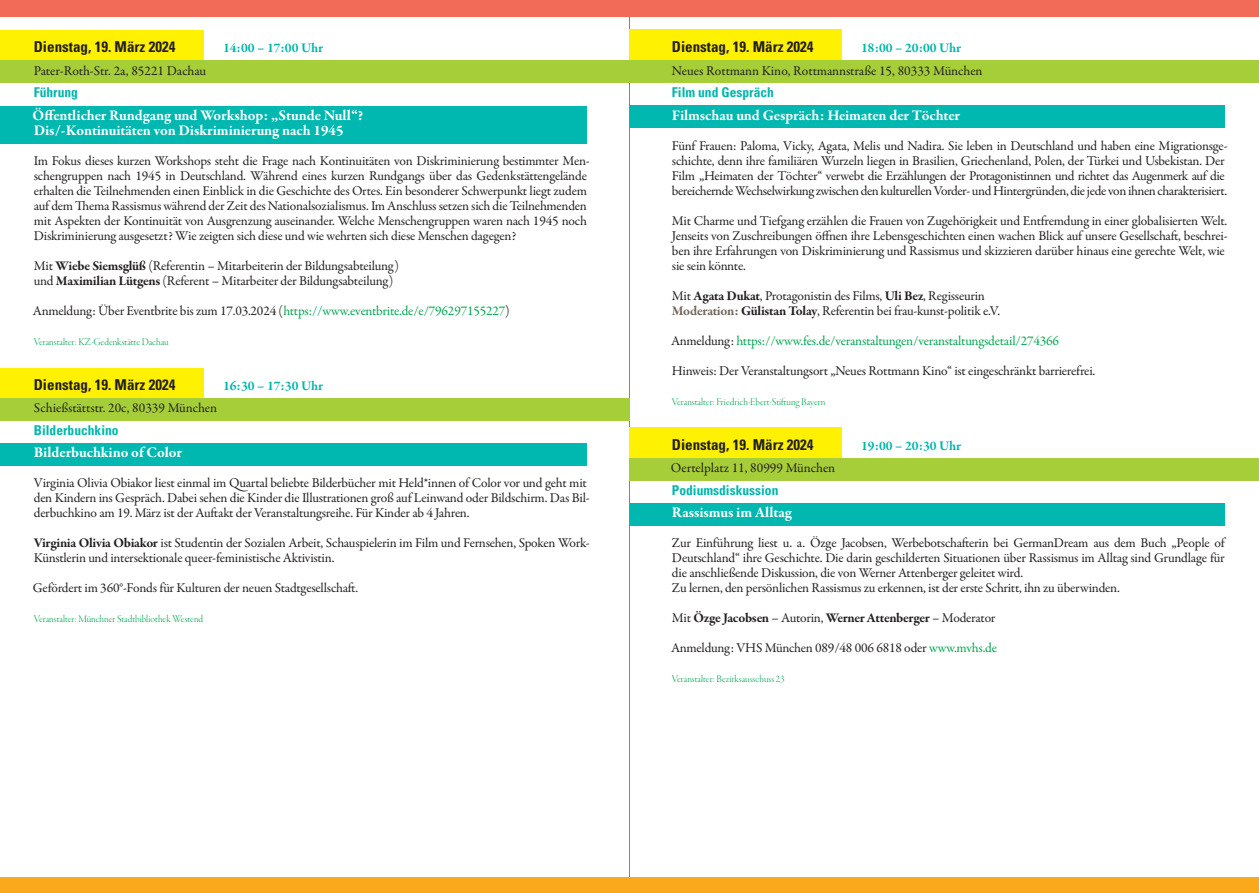
<style>
.page{position:relative;width:1259px;height:893px;background:#fff}
.page>*{position:absolute;margin:0;border:0;box-sizing:border-box;transform-origin:0 0}
.t1{font:700 15px/15px "Garamond Premr Pro";letter-spacing:-.01em;color:#fff}
.t2{font:700 condensed 15px "Univers";color:#231f20}
.t3{font:13.5px/15px "Garamond Premr Pro";letter-spacing:-.015em;color:#231f20}
.t4{font:13.5px "Garamond Premr Pro";letter-spacing:-.02em;color:#00a54f}
.t5{font:700 13.5px "Garamond Premr Pro";color:#00b6ac}
.t6{font:700 condensed 13.5px "Univers";color:#00b6ac}
.t7{font:700 13.5px "Garamond Premr Pro";letter-spacing:-.02em;color:#231f20}
.t8{font:10.5px "Garamond Premr Pro Lt Disp";color:#00a54f}
.s1{font-weight:700}
.s2{color:#00a54f}
.s3{font-weight:700;color:#716557}
.s4{color:#231f20}
.s5{font-weight:400}
</style>
<div class="page">
<hr style="left:629px;top:0;width:1px;height:893px;background:#838484">
<div style="left:0;top:877px;width:1259px;height:16px;background:#f9a91b"></div>
<div style="left:0;top:0;width:1259px;height:17px;background:#f26b58"></div>
<div style="left:0;top:30px;width:204px;height:30px;background:#fff101"></div>
<div style="left:0;top:368px;width:204px;height:30px;background:#fff101"></div>
<div style="left:0;top:106px;width:587px;height:37px;background:#00b8af"></div>
<div style="left:0;top:443px;width:587px;height:23px;background:#00b8af"></div>
<div style="left:0;top:60px;width:629px;height:23px;background:#a6ce39"></div>
<div style="left:0;top:398px;width:629px;height:23px;background:#a6ce39"></div>
<div style="left:629px;top:30px;width:213px;height:30px;background:#fff101"></div>
<div style="left:629px;top:428px;width:213px;height:30px;background:#fff101"></div>
<div style="left:629px;top:105px;width:595px;height:22px;background:#00b8af"></div>
<div style="left:629px;top:503px;width:595px;height:22px;background:#00b8af"></div>
<div style="left:629px;top:60px;width:630px;height:22px;background:#a6ce39"></div>
<div style="left:629px;top:458px;width:630px;height:22px;background:#a6ce39"></div>
<p class="t2" style="left:34px;top:41px;width:143px">Dienstag, 19. März 2024</p>
<p class="t5" style="left:223px;top:42px;width:101px">14:00 – 17:00 Uhr</p>
<p class="t3" style="left:34px;top:64px;width:174px">Pater-Roth-Str. 2a, 85221 Dachau</p>
<p class="t6" style="left:34px;top:88px;width:46px">Führung</p>
<p class="t1" style="left:33px;top:109px;width:332px">Öffentlicher Rundgang und Workshop: „Stunde Null“?<br>Dis/-Kontinuitäten von Diskriminierung nach 1945</p>
<p class="t3" style="left:34px;top:154px;width:557px">Im Fokus dieses kurzen Workshops steht die Frage nach Kontinuitäten von Diskriminierung bestimmter Men&shy;schengruppen nach 1945 in Deutschland. Während eines kurzen Rundgangs über das Gedenkstättengelände erhalten die Teilnehmenden einen Einblick in die Geschichte des Ortes. Ein besonderer Schwerpunkt liegt zudem auf dem Thema Rassismus während der Zeit des Nationalsozialismus. Im Anschluss setzen sich die Teilnehmenden mit Aspekten der Kontinuität von Ausgrenzung auseinander. Welche Menschengruppen waren nach 1945 noch Diskriminierung ausgesetzt? Wie zeigten sich diese und wie wehrten sich diese Menschen dagegen?</p>
<p class="t3" style="left:34px;top:259px;width:367px">Mit <span class="s1">Wiebe Siemsglüß</span> (Referentin – Mitarbeiterin der Bildungsabteilung) und <span class="s1">Maximilian Lütgens</span> (Referent – Mitarbeiter der Bildungsabteilung)</p>
<p class="t3" style="left:33px;top:304px;width:478px">Anmeldung: Über Eventbrite bis zum 17.03.2024 (<span class="s2">https://www.eventbrite.de/e/796297155227</span>)</p>
<p class="t8" style="left:34px;top:337px;width:136px">Veranstalter: KZ-Gedenkstätte Dachau</p>
<p class="t2" style="left:34px;top:379px;width:143px">Dienstag, 19. März 2024</p>
<p class="t5" style="left:223px;top:380px;width:101px">16:30 – 17:30 Uhr</p>
<p class="t3" style="left:34px;top:402px;width:185px">Schießstättstr. 20c, 80339 München</p>
<p class="t6" style="left:34px;top:425px;width:86px">Bilderbuchkino</p>
<p class="t1" style="left:34px;top:446px;width:149px">Bilderbuchkino of Color</p>
<p class="t3" style="left:34px;top:477px;width:557px">Virginia Olivia Obiakor liest einmal im Quartal beliebte Bilderbücher mit Held*innen of Color vor und geht mit den Kindern ins Gespräch. Dabei sehen die Kinder die Illustrationen groß auf Leinwand oder Bildschirm. Das Bil&shy;derbuchkino am 19. März ist der Auftakt der Veranstaltungsreihe. Für Kinder ab 4 Jahren.</p>
<p class="t3" style="left:34px;top:537px;width:557px"><span class="s1">Virginia Olivia Obiakor</span> ist Studentin der Sozialen Arbeit, Schauspielerin im Film und Fernsehen, Spoken Work-<br>Künstlerin und intersektionale queer-feministische Aktivistin.</p>
<p class="t3" style="left:33px;top:582px;width:327px">Gefördert im 360°-Fonds für Kulturen der neuen Stadtgesellschaft.</p>
<p class="t8" style="left:34px;top:615px;width:171px">Veranstalter: Münchner StadtbibliothekWestend</p>
<p class="t2" style="left:672px;top:41px;width:143px">Dienstag, 19. März 2024</p>
<p class="t5" style="left:861px;top:42px;width:101px">18:00 – 20:00 Uhr</p>
<p class="t3" style="left:672px;top:64px;width:312px">Neues Rottmann Kino, Rottmannstraße 15, 80333 München</p>
<p class="t6" style="left:672px;top:88px;width:103px">Film und Gespräch</p>
<p class="t1" style="left:672px;top:109px;width:290px">Filmschau und Gespräch: Heimaten der Töchter</p>
<p class="t3" style="left:672px;top:139px;width:557px">Fünf Frauen: Paloma, Vicky, Agata, Melis und Nadira. Sie leben in Deutschland und haben eine Migrationsge&shy;schichte, denn ihre familiären Wurzeln liegen in Brasilien, Griechenland, Polen, der Türkei und Usbekistan. Der Film „Heimaten der Töchter“ verwebt die Erzählungen der Protagonistinnen und richtet das Augenmerk auf die bereicherndeWechselwirkung zwischenden kulturellenVorder-undHintergründen,die jede vonihnen charakterisiert.</p>
<p class="t3" style="left:672px;top:214px;width:557px">Mit Charme und Tiefgang erzählen die Frauen von Zugehörigkeit und Entfremdung in einer globalisierten Welt.<br>Jenseits von Zuschreibungen öffnen ihre Lebensgeschichten einen wachen Blick auf unsere Gesellschaft, beschrei&shy;ben ihre Erfahrungen von Diskriminierung und Rassismus und skizzieren darüber hinaus eine gerechte Welt, wie sie sein könnte.</p>
<p class="t3" style="left:672px;top:289px;width:330px">Mit <span class="s1">Agata Dukat</span>, Protagonistin des Films, <span class="s1">Uli Bez</span>, Regisseurin<br><span class="s3">Moderation:</span> <span class="s1">Gülistan Tolay</span>, Referentin bei frau-kunst-politik e.V.</p>
<p class="t4" style="left:671px;top:335px;width:389px"><span class="s4">Anmeldung:</span> https://www.fes.de/veranstaltungen/veranstaltungsdetail/274366</p>
<p class="t3" style="left:672px;top:364px;width:425px">Hinweis: Der Veranstaltungsort „Neues Rottmann Kino“ ist eingeschränkt barrierefrei.</p>
<p class="t8" style="left:672px;top:397px;width:155px">Veranstalter: Friedrich-Ebert-Stiftung Bayern</p>
<p class="t2" style="left:672px;top:439px;width:143px">Dienstag, 19. März 2024</p>
<p class="t5" style="left:861px;top:440px;width:101px">19:00 – 20:30 Uhr</p>
<p class="t3" style="left:671px;top:462px;width:166px">Oertelplatz 11, 80999 München</p>
<p class="t6" style="left:672px;top:485px;width:108px">Podiumsdiskussion</p>
<p class="t1" style="left:672px;top:506px;width:121px">Rassismus im Alltag</p>
<p class="t3" style="left:672px;top:537px;width:554px">Zur Einführung liest u. a. Özge Jacobsen, Werbebotschafterin bei GermanDream aus dem Buch „People of Deutschland“ ihre Geschichte. Die darin geschilderten Situationen über Rassismus im Alltag sind Grundlage für die anschließende Diskussion, die von Werner Attenberger geleitet wird.<br>Zu lernen, den persönlichen Rassismus zu erkennen, ist der erste Schritt, ihn zu überwinden.</p>
<p class="t7" style="left:672px;top:612px;width:325px"><span class="s5">Mit</span> Özge Jacobsen <span class="s5">– Autorin,</span> Werner Attenberger <span class="s5">– Moderator</span></p>
<p class="t3" style="left:671px;top:642px;width:327px">Anmeldung: VHS München 089/48 006 6818 oder <span class="s2">www.mvhs.de</span></p>
<p class="t8" style="left:672px;top:675px;width:114px">Veranstalter: Bezirksausschuss 23</p>
</div>
